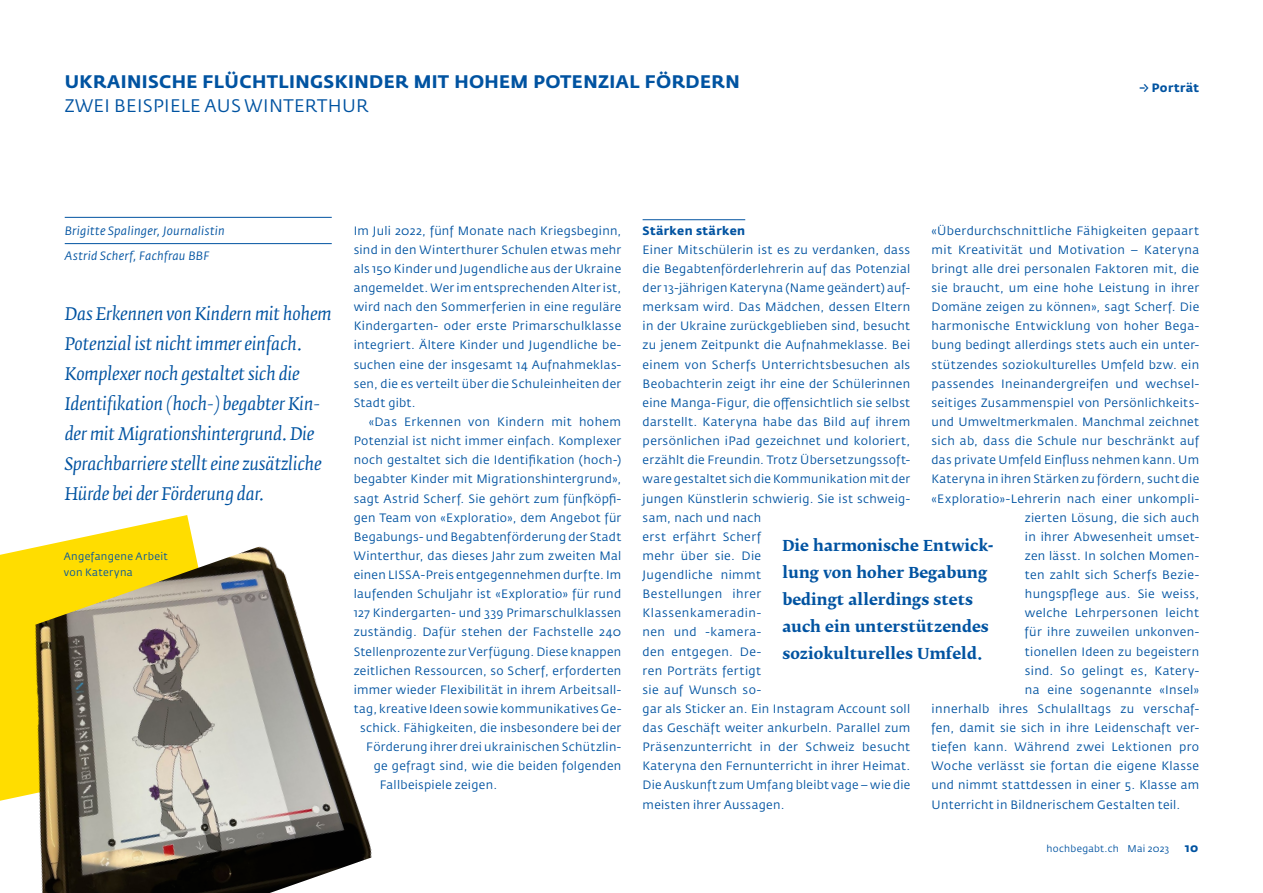
<style>
.page{position:relative;width:1263px;height:893px;background:#fff}
.page>*{position:absolute;margin:0;border:0;box-sizing:border-box;transform-origin:0 0}
.t1{font:700 18px "Fedra Sans Pro";letter-spacing:.02em;color:#0053a1}
.t2{font:18px "Fedra Sans Pro";letter-spacing:.02em;color:#0053a1}
.t3{font:italic 17.25px/30px "Fedra Serif B Pro";color:#0053a1}
.t4{font:700 15px/27px "Fedra Serif B Pro";color:#0053a1}
.t5{font:12px/19.2px "Fedra Sans Pro";letter-spacing:.03em;color:#0053a1;text-align:justify}
.t6{font:italic 12px/25.5px "Fedra Sans Pro";letter-spacing:.02em;color:#0053a1}
.t7{font:700 12px "Fedra Sans Pro";letter-spacing:.035em;color:#0053a1}
.t8{font:10.5px/16.5px "Fedra Sans Pro";letter-spacing:.03em;color:#0053a1}
.t9{font:9.75px "Fedra Sans Pro";letter-spacing:.025em;color:#0053a1}
</style>
<div class="page">
<hr style="left:65px;top:217px;width:267px;height:1px;background:#0053a1">
<hr style="left:65px;top:243px;width:267px;height:1px;background:#0053a1">
<hr style="left:643px;top:219px;width:102px;height:1px;background:#0053a1">
<svg style="left:75px;top:515px;width:118px;height:24px"></svg>
<img style="left:0;top:539px;width:372px;height:354px">
<h1 class="t1" style="left:65px;top:70px;width:676px">UKRAINISCHE FLÜCHTLINGSKINDER MIT HOHEM POTENZIAL FÖRDERN</h1>
<p class="t7" style="left:1152px;top:81px;width:49px">Porträt</p>
<h1 class="t2" style="left:65px;top:94px;width:306px">ZWEI BEISPIELE AUS WINTERTHUR</h1>
<p class="t6" style="left:65px;top:218px;width:162px">Brigitte Spalinger, Journalistin<br>Astrid Scherf, Fachfrau BBF</p>
<p class="t3" style="left:65px;top:299px;width:269px">Das Erkennen von Kindern mit hohem Potenzial ist nicht immer einfach.<br>Komplexer noch gestaltet sich die Identifikation (hoch-) begabter Kin&shy;der mit Migrationshintergrund. Die Sprachbarriere stellt eine zusätzliche Hürde bei der Förderung dar.</p>
<p class="t8" style="left:64px;top:548px;width:106px">Angefangene Arbeit von Kateryna</p>
<p class="t5" style="left:354px;top:221px;width:269px">Im Juli 2022, fünf Monate nach Kriegsbeginn, sind in den Winterthurer Schulen etwas mehr als 150 Kinder und Jugendliche aus der Ukraine angemeldet. Wer im entsprechenden Alter ist, wird nach den Sommerferien in eine reguläre Kindergarten- oder erste Primarschulklasse integriert. Ältere Kinder und Jugendliche be&shy;suchen eine der insgesamt 14 Aufnahmeklas&shy;sen, die es verteilt über die Schuleinheiten der Stadt gibt.</p>
<p class="t5" style="left:369px;top:412px;width:254px">«Das Erkennen von Kindern mit hohem</p>
<p class="t5" style="left:354px;top:431px;width:269px">Potenzial ist nicht immer einfach. Komplexer</p>
<p class="t5" style="left:354px;top:450px;width:269px">noch gestaltet sich die Identifikation (hoch-)</p>
<p class="t5" style="left:354px;top:470px;width:269px">begabter Kinder mit Migrationshintergrund»,</p>
<p class="t5" style="left:354px;top:489px;width:269px">sagt Astrid Scherf. Sie gehört zum fünfköpfi-</p>
<p class="t5" style="left:354px;top:508px;width:269px">gen Team von «Exploratio», dem Angebot für</p>
<p class="t5" style="left:354px;top:527px;width:269px">Begabungs- und Begabtenförderung der Stadt</p>
<p class="t5" style="left:354px;top:546px;width:269px">Winterthur, das dieses Jahr zum zweiten Mal</p>
<p class="t5" style="left:354px;top:565px;width:269px">einen LISSA-Preis entgegennehmen durfte. Im</p>
<p class="t5" style="left:354px;top:584px;width:269px">laufenden Schuljahr ist «Exploratio» für rund</p>
<p class="t5" style="left:354px;top:603px;width:269px">127 Kindergarten- und 339 Primarschulklassen</p>
<p class="t5" style="left:354px;top:623px;width:269px">zuständig. Dafür stehen der Fachstelle 240</p>
<p class="t5" style="left:354px;top:642px;width:269px">Stellenprozente zur Verfügung. Diese knappen</p>
<p class="t5" style="left:354px;top:661px;width:269px">zeitlichen Ressourcen, so Scherf, erforderten</p>
<p class="t5" style="left:354px;top:680px;width:269px">immer wieder Flexibilität in ihrem Arbeitsall-</p>
<p class="t5" style="left:354px;top:699px;width:269px">tag, kreative Ideen sowie kommunikatives Ge-</p>
<p class="t5" style="left:360px;top:718px;width:262px">schick. Fähigkeiten, die insbesondere bei der</p>
<p class="t5" style="left:366px;top:737px;width:257px">Förderung ihrer drei ukrainischen Schützlin-</p>
<p class="t5" style="left:374px;top:756px;width:249px">ge gefragt sind, wie die beiden folgenden</p>
<p class="t5" style="left:380px;top:776px;width:119px">Fallbeispiele zeigen.</p>
<p class="t5" style="left:931px;top:221px;width:269px">«Überdurchschnittliche Fähigkeiten gepaart</p>
<p class="t5" style="left:931px;top:240px;width:269px">mit Kreativität und Motivation – Kateryna</p>
<p class="t5" style="left:931px;top:259px;width:269px">bringt alle drei personalen Faktoren mit, die</p>
<p class="t5" style="left:931px;top:278px;width:269px">sie braucht, um eine hohe Leistung in ihrer</p>
<p class="t5" style="left:931px;top:297px;width:269px">Domäne zeigen zu können», sagt Scherf. Die</p>
<p class="t5" style="left:931px;top:317px;width:269px">harmonische Entwicklung von hoher Bega-</p>
<p class="t5" style="left:931px;top:336px;width:269px">bung bedingt allerdings stets auch ein unter-</p>
<p class="t5" style="left:931px;top:355px;width:269px">stützendes soziokulturelles Umfeld bzw. ein</p>
<p class="t5" style="left:931px;top:374px;width:269px">passendes Ineinandergreifen und wechsel-</p>
<p class="t5" style="left:931px;top:393px;width:269px">seitiges Zusammenspiel von Persönlichkeits-</p>
<p class="t5" style="left:931px;top:412px;width:269px">und Umweltmerkmalen. Manchmal zeichnet</p>
<p class="t5" style="left:931px;top:431px;width:269px">sich ab, dass die Schule nur beschränkt auf</p>
<p class="t5" style="left:931px;top:450px;width:269px">das private Umfeld Einfluss nehmen kann. Um</p>
<p class="t5" style="left:931px;top:470px;width:269px">Kateryna in ihren Stärken zu fördern, sucht die</p>
<p class="t5" style="left:931px;top:489px;width:269px">«Exploratio»-Lehrerin nach einer unkompli-</p>
<p class="t5" style="left:1025px;top:508px;width:176px">zierten Lösung, die sich auch</p>
<p class="t5" style="left:1025px;top:527px;width:176px">in ihrer Abwesenheit umset-</p>
<p class="t5" style="left:1025px;top:546px;width:176px">zen lässt. In solchen Momen-</p>
<p class="t5" style="left:1025px;top:565px;width:176px">ten zahlt sich Scherfs Bezie-</p>
<p class="t5" style="left:1025px;top:584px;width:176px">hungspflege aus. Sie weiss,</p>
<p class="t5" style="left:1025px;top:603px;width:176px">welche Lehrpersonen leicht</p>
<p class="t5" style="left:1025px;top:623px;width:176px">für ihre zuweilen unkonven-</p>
<p class="t5" style="left:1025px;top:642px;width:176px">tionellen Ideen zu begeistern</p>
<p class="t5" style="left:1025px;top:661px;width:176px">sind. So gelingt es, Katery-</p>
<p class="t5" style="left:1025px;top:680px;width:176px">na eine sogenannte «Insel»</p>
<p class="t5" style="left:931px;top:699px;width:269px">innerhalb ihres Schulalltags zu verschaf-</p>
<p class="t5" style="left:931px;top:718px;width:269px">fen, damit sie sich in ihre Leidenschaft ver-</p>
<p class="t5" style="left:931px;top:737px;width:269px">tiefen kann. Während zwei Lektionen pro</p>
<p class="t5" style="left:931px;top:756px;width:269px">Woche verlässt sie fortan die eigene Klasse</p>
<p class="t5" style="left:931px;top:776px;width:269px">und nimmt stattdessen in einer 5. Klasse am</p>
<p class="t5" style="left:931px;top:795px;width:250px">Unterricht in Bildnerischem Gestalten teil.</p>
<p class="t7" style="left:643px;top:223px;width:104px">Stärken stärken</p>
<p class="t5" style="left:643px;top:240px;width:269px;text-align:left">Einer Mitschülerin ist es zu verdanken, dass die Begabtenförderlehrerin auf das Potenzial der 13-jährigen Kateryna (Name geändert) auf&shy;merksam wird. Das Mädchen, dessen Eltern in der Ukraine zurückgeblieben sind, besucht zu jenem Zeitpunkt die Aufnahmeklasse. Bei einem von Scherfs Unterrichtsbesuchen als Beobachterin zeigt ihr eine der Schülerinnen eine Manga-Figur, die offensichtlich sie selbst darstellt. Kateryna habe das Bild auf ihrem persönlichen iPad gezeichnet und koloriert, erzählt die Freundin. Trotz Übersetzungssoft&shy;ware gestaltet sich die Kommunikation mit der jungen Künstlerin schwierig. Sie ist schweig&shy;sam, nach und nach<br>erst erfährt Scherf<br>mehr über sie. Die<br>Jugendliche nimmt<br>Bestellungen ihrer<br>Klassenkameradin-<br>nen und -kamera-<br>den entgegen. De-<br>ren Porträts fertigt<br>sie auf Wunsch so-<br>gar als Sticker an. Ein Instagram Account soll das Geschäft weiter ankurbeln. Parallel zum Präsenzunterricht in der Schweiz besucht Kateryna den Fernunterricht in ihrer Heimat.<br>Die Auskunft zum Umfang bleibt vage – wie die meisten ihrer Aussagen.</p>
<p class="t4" style="left:782px;top:532px;width:213px">Die harmonische Entwick&shy;lung von hoher Begabung bedingt allerdings stets auch ein unterstützendes soziokulturelles Umfeld.</p>
<p class="t9" style="left:1046px;top:843px;width:124px">hochbegabt.ch Mai 2023</p>
<p class="t7" style="left:1185px;top:841px;width:15px">10</p>
</div>
